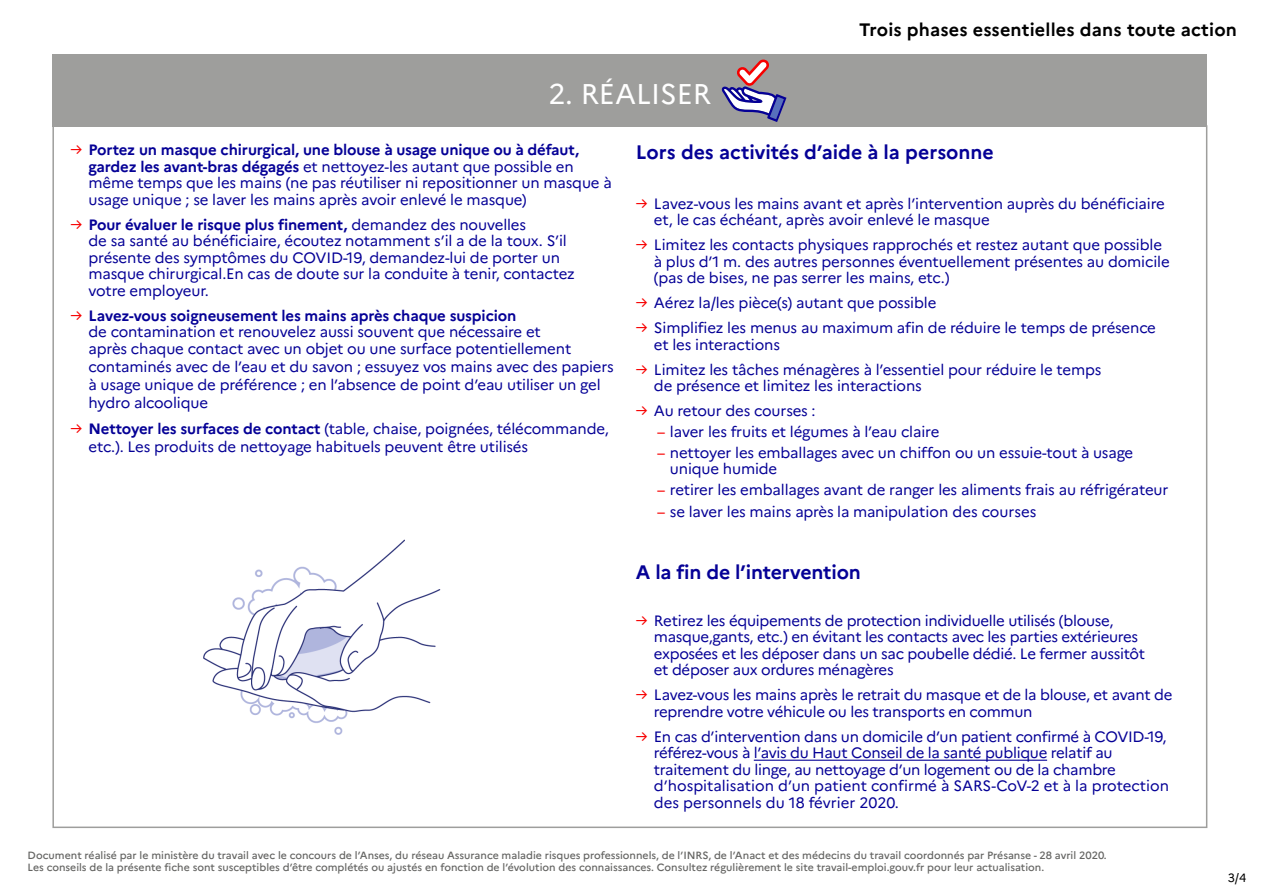
<style>
.page{position:relative;width:1263px;height:893px;background:#fff}
.page>*{position:absolute;margin:0;border:0;box-sizing:border-box;transform-origin:0 0}
.titre_1{font:28.5px "Marianne";color:#fff}
.texte_liste{font:700 19.5px "Marianne";color:#050096}
.t1{font:700 18px "Marianne";letter-spacing:.01em;color:#000}
.texte_liste-2{font:15px/16.5px "Marianne";letter-spacing:-.01em;color:#050096}
.texte_sous_liste{font:15px/16.5px "Marianne";letter-spacing:-.01em;color:#050096}
.t2{font:12px "Marianne";color:#000}
.légendes{font:500 10.5px "Marianne";color:#656563}
.s1{color:#f70000}
.s2{font-weight:700}
</style>
<div class="page">
<div style="left:52px;top:54px;width:1155px;height:72px;background:#9e9e9c"></div>
<svg style="left:721px;top:59px;width:65px;height:63px"></svg>
<hr style="left:754px;top:760px;width:293px;height:1px;background:#050096">
<img style="left:203px;top:539px;width:238px;height:196px">
<p class="t1" style="left:859px;top:18px;width:379px">Trois phases essentielles dans toute action</p>
<p class="titre_1" style="left:548px;top:76px;width:164px">2. RÉALISER</p>
<p class="texte_liste-2" style="left:89px;top:142px;width:525px;text-indent:-18px"><span class="s1">→</span> <span class="s2">Portez un masque chirurgical, une blouse à usage unique ou à défaut, gardez les avant-bras dégagés</span> et nettoyez-les autant que possible en même temps que les mains (ne pas réutiliser ni repositionner un masque à usage unique ; se laver les mains après avoir enlevé le masque)</p>
<p class="texte_liste-2" style="left:89px;top:216px;width:488px;text-indent:-18px"><span class="s1">→</span> <span class="s2">Pour évaluer le risque plus finement,</span> demandez des nouvelles<br>de sa santé au bénéficiaire, écoutez notamment s’il a de la toux. S’il présente des symptômes du COVID-19, demandez-lui de porter un masque chirurgical.En cas de doute sur la conduite à tenir, contactez votre employeur.</p>
<p class="texte_liste-2" style="left:89px;top:307px;width:484px;text-indent:-18px"><span class="s1">→</span> <span class="s2">Lavez-vous soigneusement les mains après chaque suspicion<br></span>de contamination et renouvelez aussi souvent que nécessaire et après chaque contact avec un objet ou une surface potentiellement</p>
<p class="texte_liste-2" style="left:89px;top:357px;width:527px;line-height:18px">contaminés avec de l’eau et du savon ; essuyez vos mains avec des papiers à usage unique de préférence ; en l’absence de point d’eau utiliser un gel hydro alcoolique</p>
<p class="texte_liste-2" style="left:89px;top:420px;width:522px;line-height:18px;text-indent:-18px"><span class="s1">→</span> <span class="s2">Nettoyer les surfaces de contact</span> (table, chaise, poignées, télécommande, etc.). Les produits de nettoyage habituels peuvent être utilisés</p>
<p class="texte_liste" style="left:636px;top:140px;width:359px">Lors des activités d’aide à la personne</p>
<p class="texte_liste-2" style="left:654px;top:195px;width:512px;text-indent:-18px"><span class="s1">→</span> Lavez-vous les mains avant et après l’intervention auprès du bénéficiaire et, le cas échéant, après avoir enlevé le masque</p>
<p class="texte_liste-2" style="left:654px;top:237px;width:517px;text-indent:-18px"><span class="s1">→</span> Limitez les contacts physiques rapprochés et restez autant que possible à plus d’1 m. des autres personnes éventuellement présentes au domicile (pas de bises, ne pas serrer les mains, etc.)</p>
<p class="texte_liste-2" style="left:636px;top:295px;width:302px"><span class="s1">→</span> Aérez la/les pièce(s) autant que possible</p>
<p class="texte_liste-2" style="left:654px;top:320px;width:504px;text-indent:-18px"><span class="s1">→</span> Simplifiez les menus au maximum afin de réduire le temps de présence et les interactions</p>
<p class="texte_liste-2" style="left:654px;top:361px;width:449px;text-indent:-18px"><span class="s1">→</span> Limitez les tâches ménagères à l’essentiel pour réduire le temps de présence et limitez les interactions</p>
<p class="texte_liste-2" style="left:636px;top:403px;width:181px"><span class="s1">→</span> Au retour des courses :</p>
<p class="texte_sous_liste" style="left:657px;top:423px;width:284px"><span class="s1">–</span> laver les fruits et légumes à l’eau claire</p>
<p class="texte_sous_liste" style="left:670px;top:444px;width:465px;text-indent:-13px"><span class="s1">–</span> nettoyer les emballages avec un chiffon ou un essuie-tout à usage unique humide</p>
<p class="texte_sous_liste" style="left:657px;top:481px;width:513px"><span class="s1">–</span> retirer les emballages avant de ranger les aliments frais au réfrigérateur</p>
<p class="texte_sous_liste" style="left:657px;top:504px;width:381px"><span class="s1">–</span> se laver les mains après la manipulation des courses</p>
<p class="texte_liste" style="left:636px;top:560px;width:226px">A la fin de l’intervention</p>
<p class="texte_liste-2" style="left:654px;top:612px;width:493px;text-indent:-18px"><span class="s1">→</span> Retirez les équipements de protection individuelle utilisés (blouse, masque,gants, etc.) en évitant les contacts avec les parties extérieures exposées et les déposer dans un sac poubelle dédié. Le fermer aussitôt et déposer aux ordures ménagères</p>
<p class="texte_liste-2" style="left:654px;top:687px;width:520px;text-indent:-18px"><span class="s1">→</span> Lavez-vous les mains après le retrait du masque et de la blouse, et avant de reprendre votre véhicule ou les transports en commun</p>
<p class="texte_liste-2" style="left:654px;top:728px;width:517px;text-indent:-18px"><span class="s1">→</span> En cas d’intervention dans un domicile d’un patient confirmé à COVID-19, référez-vous à l’avis du Haut Conseil de la santé publique relatif au traitement du linge, au nettoyage d’un logement ou de la chambre d’hospitalisation d’un patient confirmé à SARS-CoV-2 et à la protection des personnels du 18 février 2020.</p>
<p class="légendes" style="left:28px;top:848px;width:1081px">Document réalisé par le ministère du travail avec le concours de l’Anses, du réseau Assurance maladie risques professionnels, de l’INRS, de l’Anact et des médecins du travail coordonnés par Présanse - 28 avril 2020.</p>
<p class="légendes" style="left:28px;top:861px;width:1018px">Les conseils de la présente fiche sont susceptibles d’être complétés ou ajustés en fonction de l’évolution des connaissances. Consultez régulièrement le site travail-emploi.gouv.fr pour leur actualisation.</p>
<p class="t2" style="left:1228px;top:870px;width:20px">3/4</p>
</div>
